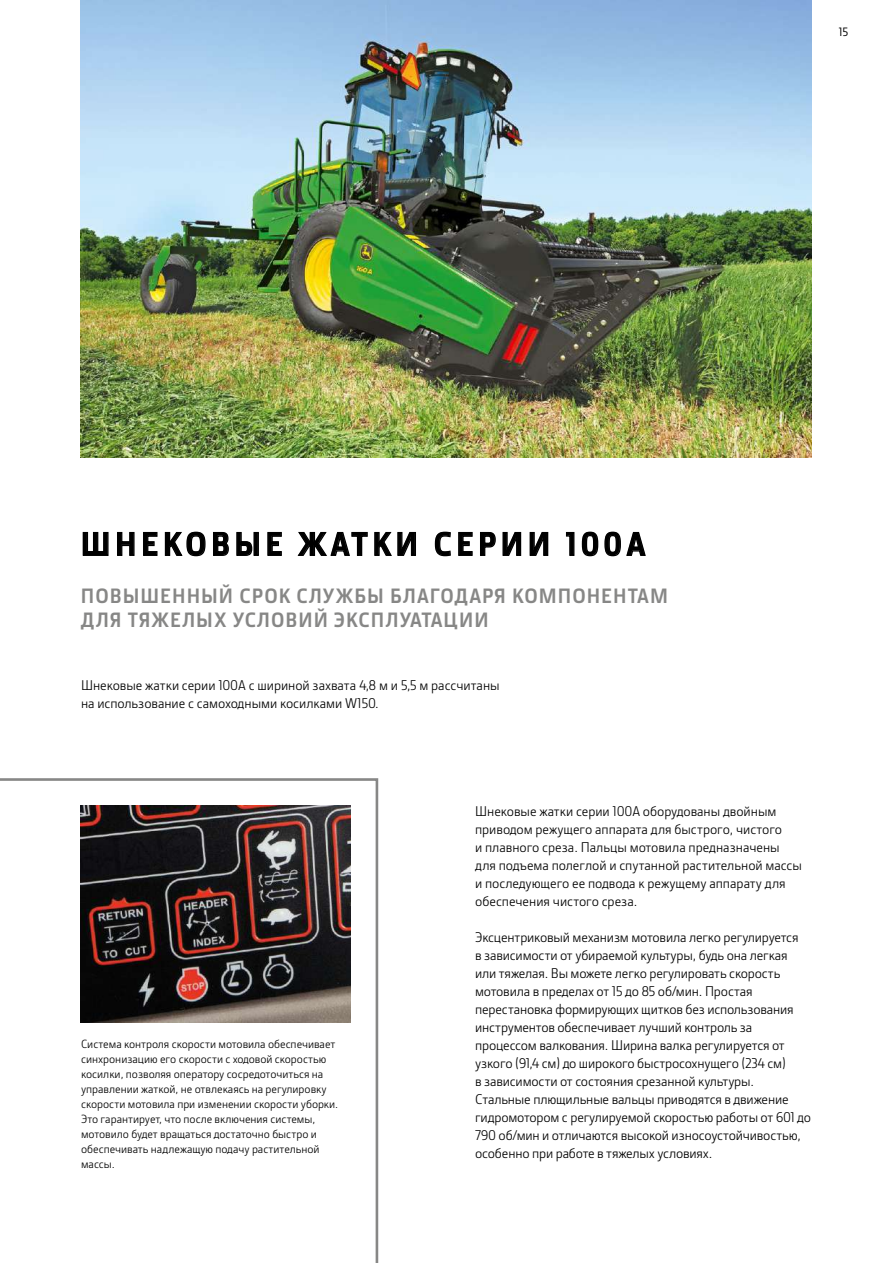
<style>
.page{position:relative;width:893px;height:1263px;background:#fff}
.page>*{position:absolute;margin:0;border:0;box-sizing:border-box;transform-origin:0 0}
.t1{font:700 33px "JD Sans Pro";letter-spacing:.145em;color:#000}
.t2{font:700 21px/24px "JD Sans Pro";letter-spacing:.05em;color:#878786}
.t3{font:14.25px/18px "JD Sans Pro";letter-spacing:-.01em;color:#000}
.t4{font:12px/15px "JD Sans Pro";color:#000}
.t5{font:500 12px "JD Sans Pro";color:#000}
</style>
<div class="page">
<svg style="left:0;top:778px;width:378px;height:485px"></svg>
<img style="left:81px;top:0;width:731px;height:457px">
<img style="left:81px;top:806px;width:270px;height:216px">
<svg style="left:82px;top:531px;width:27px;height:25px"></svg>
<svg style="left:117px;top:531px;width:18px;height:25px"></svg>
<svg style="left:143px;top:531px;width:15px;height:25px"></svg>
<svg style="left:164px;top:531px;width:42px;height:26px"></svg>
<svg style="left:213px;top:531px;width:16px;height:25px"></svg>
<svg style="left:236px;top:531px;width:23px;height:25px"></svg>
<svg style="left:267px;top:531px;width:15px;height:25px"></svg>
<svg style="left:297px;top:531px;width:71px;height:25px"></svg>
<svg style="left:374px;top:531px;width:42px;height:25px"></svg>
<svg style="left:434px;top:531px;width:39px;height:26px"></svg>
<svg style="left:480px;top:531px;width:42px;height:25px"></svg>
<svg style="left:529px;top:531px;width:20px;height:25px"></svg>
<svg style="left:566px;top:531px;width:9px;height:25px"></svg>
<svg style="left:581px;top:531px;width:65px;height:26px"></svg>
<p class="t5" style="left:839px;top:23px;width:11px">15</p>
<h1 class="t1" style="left:81px;top:522px;width:566px">ШНЕКОВЫЕ ЖАТКИ СЕРИИ 100A</h1>
<h2 class="t2" style="left:81px;top:583px;width:589px">ПОВЫШЕННЫЙ СРОК СЛУЖБЫ БЛАГОДАРЯ КОМПОНЕНТАМ<br>ДЛЯ ТЯЖЕЛЫХ УСЛОВИЙ ЭКСПЛУАТАЦИИ</h2>
<p class="t3" style="left:81px;top:676px;width:420px">Шнековые жатки серии 100A с шириной захвата 4,8 м и 5,5 м рассчитаны на использование с самоходными косилками W150.</p>
<p class="t4" style="left:81px;top:1036px;width:259px">Система контроля скорости мотовила обеспечивает синхронизацию его скорости с ходовой скоростью косилки, позволяя оператору сосредоточиться на управлении жаткой, не отвлекаясь на регулировку скорости мотовила при изменении скорости уборки.<br>Это гарантирует, что после включения системы, мотовило будет вращаться достаточно быстро и обеспечивать надлежащую подачу растительной массы.</p>
<p class="t3" style="left:475px;top:801px;width:328px">Шнековые жатки серии 100A оборудованы двойным приводом режущего аппарата для быстрого, чистого<br>и плавного среза. Пальцы мотовила предназначены для подъема полеглой и спутанной растительной массы и последующего ее подвода к режущему аппарату для обеспечения чистого среза.</p>
<p class="t3" style="left:475px;top:927px;width:337px">Эксцентриковый механизм мотовила легко регулируется<br>в зависимости от убираемой культуры, будь она легкая или тяжелая. Вы можете легко регулировать скорость мотовила в пределах от 15 до 85 об/мин. Простая перестановка формирующих щитков без использования инструментов обеспечивает лучший контроль за процессом валкования. Ширина валка регулируется от узкого (91,4 см) до широкого быстросохнущего (234 см)<br>в зависимости от состояния срезанной культуры.<br>Стальные плющильные вальцы приводятся в движение гидромотором с регулируемой скоростью работы от 601 до 790 об/мин и отличаются высокой износоустойчивостью, особенно при работе в тяжелых условиях.</p>
</div>
